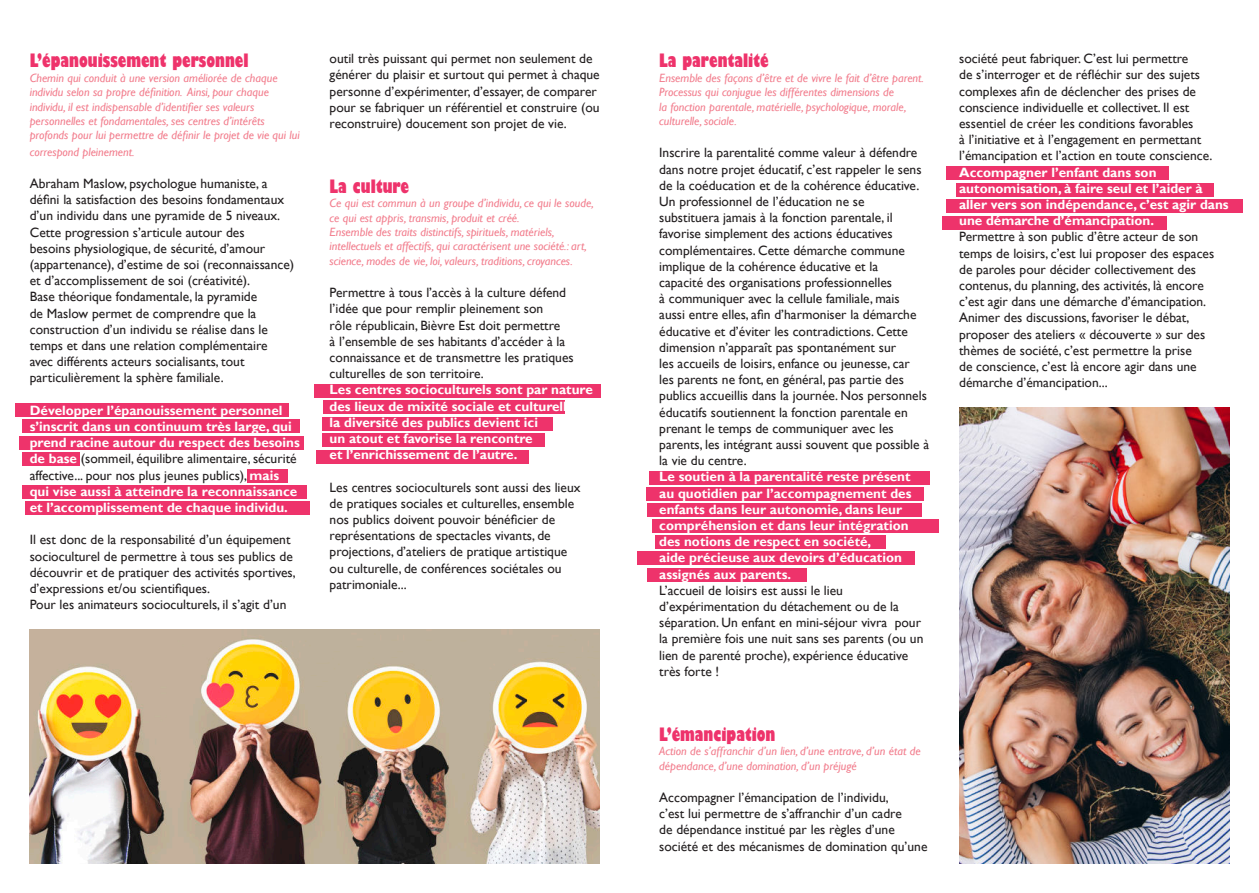
<style>
.page{position:relative;width:1259px;height:893px;background:#fff}
.page>*{position:absolute;margin:0;border:0;box-sizing:border-box;transform-origin:0 0}
.t1{font:800 condensed 18px "Gill Sans";color:#ee336b}
.t2{font:13.5px/16.2px "Gill Sans";color:#231f20}
.t3{font:700 13.5px/16.2px "Gill Sans";color:#fff}
.t4{font:italic 12px/14.4px "Gill Sans";color:#f27d8d}
.s1{font-weight:400;color:#231f20}
</style>
<div class="page">
<div style="left:315px;top:384px;width:286px;height:14px;background:#ee336b"></div>
<div style="left:323px;top:401px;width:241px;height:13px;background:#ee336b"></div>
<div style="left:322px;top:417px;width:230px;height:14px;background:#ee336b"></div>
<div style="left:322px;top:434px;width:223px;height:13px;background:#ee336b"></div>
<div style="left:317px;top:450px;width:212px;height:13px;background:#ee336b"></div>
<div style="left:15px;top:403px;width:273px;height:14px;background:#ee336b"></div>
<div style="left:22px;top:420px;width:278px;height:13px;background:#ee336b"></div>
<div style="left:19px;top:436px;width:284px;height:13px;background:#ee336b"></div>
<div style="left:22px;top:452px;width:58px;height:14px;background:#ee336b"></div>
<div style="left:22px;top:485px;width:285px;height:14px;background:#ee336b"></div>
<div style="left:25px;top:502px;width:285px;height:13px;background:#ee336b"></div>
<div style="left:247px;top:469px;width:41px;height:13px;background:#ee336b"></div>
<div style="left:649px;top:471px;width:280px;height:14px;background:#ee336b"></div>
<div style="left:647px;top:487px;width:277px;height:14px;background:#ee336b"></div>
<div style="left:647px;top:503px;width:275px;height:14px;background:#ee336b"></div>
<div style="left:652px;top:519px;width:287px;height:14px;background:#ee336b"></div>
<div style="left:655px;top:535px;width:230px;height:14px;background:#ee336b"></div>
<div style="left:637px;top:552px;width:277px;height:13px;background:#ee336b"></div>
<div style="left:647px;top:568px;width:159px;height:13px;background:#ee336b"></div>
<div style="left:946px;top:166px;width:222px;height:14px;background:#ee336b"></div>
<div style="left:956px;top:183px;width:258px;height:13px;background:#ee336b"></div>
<div style="left:945px;top:199px;width:297px;height:14px;background:#ee336b"></div>
<div style="left:942px;top:216px;width:224px;height:13px;background:#ee336b"></div>
<img style="left:30px;top:629px;width:570px;height:234px">
<img style="left:959px;top:407px;width:270px;height:456px">
<h1 class="t1" style="left:30px;top:54px;width:220px">L’épanouissement personnel</h1>
<p class="t4" style="left:30px;top:72px;width:271px">Chemin qui conduit à une version améliorée de chaque individu selon sa propre définition. Ainsi, pour chaque individu, il est indispensable d’identifier ses valeurs personnelles et fondamentales, ses centres d’intérêts profonds pour lui permettre de définir le projet de vie qui lui</p>
<p class="t4" style="left:30px;top:145px;width:106px">correspond pleinement.</p>
<p class="t2" style="left:30px;top:176px;width:266px">Abraham Maslow, psychologue humaniste, a défini la satisfaction des besoins fondamentaux d’un individu dans une pyramide de 5 niveaux.<br>Cette progression s’articule autour des<br>besoins physiologique, de sécurité, d’amour (appartenance), d’estime de soi (reconnaissance) et d’accomplissement de soi (créativité).<br>Base théorique fondamentale, la pyramide<br>de Maslow permet de comprendre que la construction d’un individu se réalise dans le temps et dans une relation complémentaire avec différents acteurs socialisants, tout particulièrement la sphère familiale.</p>
<p class="t3" style="left:30px;top:403px;width:272px">Développer l’épanouissement personnel s’inscrit dans un continuum très large, qui prend racine autour du respect des besoins de base <span class="s1">(sommeil, équilibre alimentaire, sécurité affective... pour nos plus jeunes publics),</span> mais qui vise aussi à atteindre la reconnaissance et l’accomplissement de chaque individu.</p>
<p class="t2" style="left:30px;top:533px;width:267px">Il est donc de la responsabilité d’un équipement socioculturel de permettre à tous ses publics de découvrir et de pratiquer des activités sportives, d’expressions et/ou scientifiques.<br>Pour les animateurs socioculturels, il s’agit d’un</p>
<p class="t2" style="left:330px;top:52px;width:272px">outil très puissant qui permet non seulement de générer du plaisir et surtout qui permet à chaque personne d’expérimenter, d’essayer, de comparer pour se fabriquer un référentiel et construire (ou reconstruire) doucement son projet de vie.</p>
<h1 class="t1" style="left:330px;top:179px;width:81px">La culture</h1>
<p class="t4" style="left:330px;top:197px;width:266px">Ce qui est commun à un groupe d’individu, ce qui le soude, ce qui est appris, transmis, produit et créé.<br>Ensemble des traits distinctifs, spirituels, matériels, intellectuels et affectifs, qui caractérisent une société.: art, science, modes de vie, loi, valeurs, traditions, croyances.</p>
<p class="t2" style="left:330px;top:286px;width:245px">Permettre à tous l’accès à la culture défend l’idée que pour remplir pleinement son<br>rôle républicain, Bièvre Est doit permettre<br>à l’ensemble de ses habitants d’accéder à la connaissance et de transmettre les pratiques culturelles de son territoire.</p>
<p class="t3" style="left:330px;top:383px;width:265px">Les centres socioculturels sont par nature des lieux de mixité sociale et culturelle,<br>la diversité des publics devient ici<br>un atout et favorise la rencontre<br>et l’enrichissement de l’autre.</p>
<p class="t2" style="left:330px;top:480px;width:252px">Les centres socioculturels sont aussi des lieux de pratiques sociales et culturelles, ensemble nos publics doivent pouvoir bénéficier de représentations de spectacles vivants, de projections, d’ateliers de pratique artistique ou culturelle, de conférences sociétales ou patrimoniale...</p>
<h1 class="t1" style="left:659px;top:54px;width:111px">La parentalité</h1>
<p class="t4" style="left:659px;top:72px;width:266px">Ensemble des façons d’être et de vivre le fait d’être parent.<br>Processus qui conjugue les différentes dimensions de<br>la fonction parentale, matérielle, psychologique, morale, culturelle, sociale.</p>
<p class="t2" style="left:659px;top:146px;width:271px">Inscrire la parentalité comme valeur à défendre dans notre projet éducatif, c’est rappeler le sens de la coéducation et de la cohérence éducative.<br>Un professionnel de l’éducation ne se<br>substituera jamais à la fonction parentale, il favorise simplement des actions éducatives complémentaires. Cette démarche commune implique de la cohérence éducative et la<br>capacité des organisations professionnelles<br>à communiquer avec la cellule familiale, mais<br>aussi entre elles, afin d’harmoniser la démarche éducative et d’éviter les contradictions. Cette dimension n’apparaît pas spontanément sur<br>les accueils de loisirs, enfance ou jeunesse, car<br>les parents ne font, en général, pas partie des publics accueillis dans la journée. Nos personnels éducatifs soutiennent la fonction parentale en prenant le temps de communiquer avec les parents, les intégrant aussi souvent que possible à la vie du centre.</p>
<p class="t3" style="left:659px;top:470px;width:254px">Le soutien à la parentalité reste présent au quotidien par l’accompagnement des enfants dans leur autonomie, dans leur compréhension et dans leur intégration des notions de respect en société,<br>aide précieuse aux devoirs d’éducation assignés aux parents.</p>
<p class="t2" style="left:659px;top:583px;width:266px">L’accueil de loisirs est aussi le lieu d’expérimentation du détachement ou de la séparation. Un enfant en mini-séjour vivra pour la première fois une nuit sans ses parents (ou un lien de parenté proche), expérience éducative très forte !</p>
<h1 class="t1" style="left:659px;top:727px;width:118px">L’émancipation</h1>
<p class="t4" style="left:659px;top:744px;width:263px">Action de s’affranchir d’un lien, d’une entrave, d’un état de dépendance, d’une domination, d’un préjugé</p>
<p class="t2" style="left:659px;top:790px;width:270px">Accompagner l’émancipation de l’individu,<br>c’est lui permettre de s’affranchir d’un cadre<br>de dépendance institué par les règles d’une société et des mécanismes de domination qu’une</p>
<p class="t2" style="left:959px;top:52px;width:255px">société peut fabriquer. C’est lui permettre<br>de s’interroger et de réfléchir sur des sujets complexes afin de déclencher des prises de conscience individuelle et collectivet. Il est essentiel de créer les conditions favorables<br>à l’initiative et à l’engagement en permettant l’émancipation et l’action en toute conscience.</p>
<p class="t3" style="left:959px;top:165px;width:271px">Accompagner l’enfant dans son autonomisation, à faire seul et l’aider à aller vers son indépendance, c’est agir dans une démarche d’émancipation.</p>
<p class="t2" style="left:959px;top:230px;width:257px">Permettre à son public d’être acteur de son temps de loisirs, c’est lui proposer des espaces de paroles pour décider collectivement des contenus, du planning, des activités, là encore c’est agir dans une démarche d’émancipation.<br>Animer des discussions, favoriser le débat, proposer des ateliers « découverte » sur des thèmes de société, c’est permettre la prise<br>de conscience, c’est là encore agir dans une démarche d’émancipation...</p>
</div>
